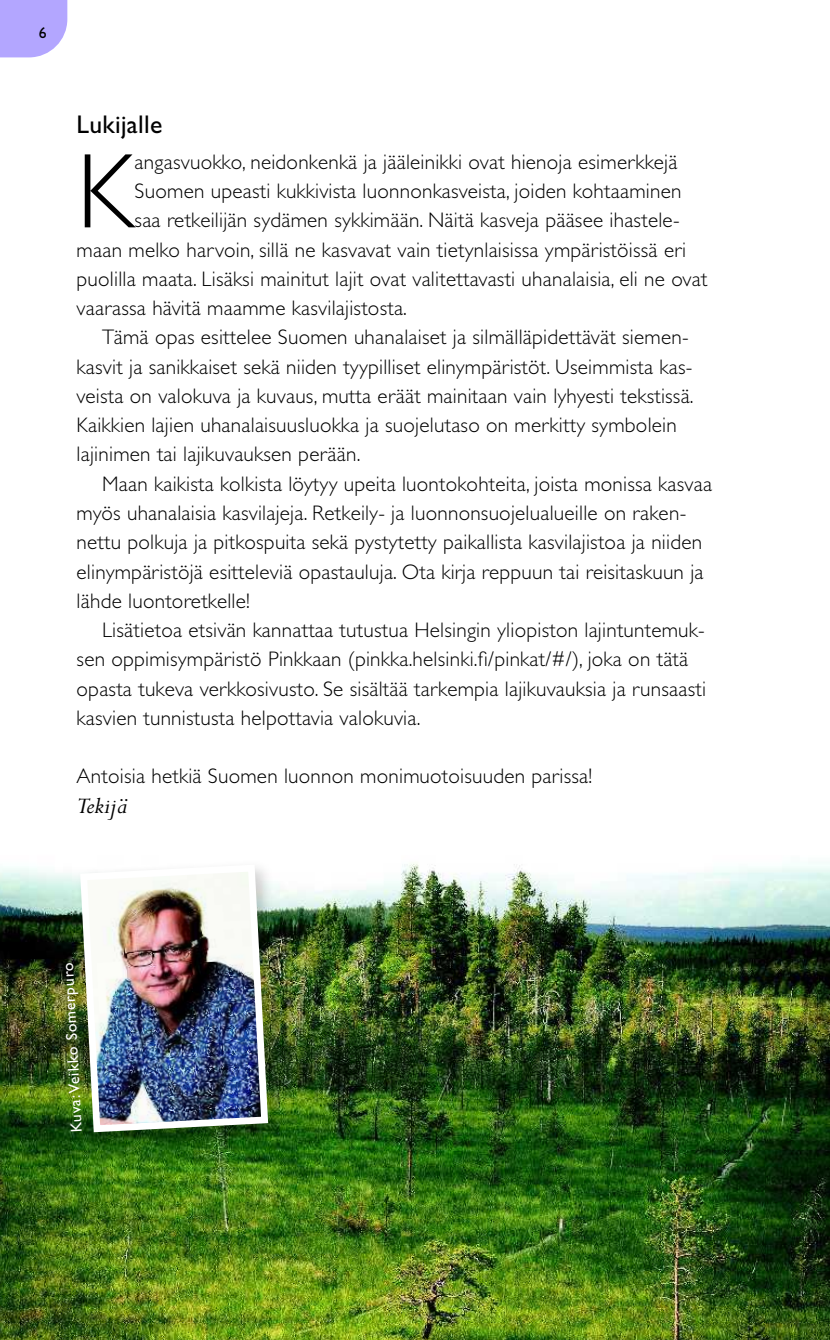
<style>
.page{position:relative;width:830px;height:1340px;background:#fff}
.page>*{position:absolute;margin:0;border:0;box-sizing:border-box;transform-origin:0 0}
.t1{font:300 106.88px "Gill Sans Std";color:#000}
.t2{font:25.65px "Gill Sans Std";letter-spacing:.01em;color:#000}
.t3{font:italic 25.65px "Perpetua Std";letter-spacing:.01em;color:#000}
.t4{font:300 21.15px "Gill Sans Std";letter-spacing:.01em;color:#000}
.t5{font:15.75px "Gill Sans Std";color:#fff}
.t6{font:15.75px "Gill Sans Std";color:#000}
</style>
<div class="page">
<img style="left:0;top:862px;width:829px;height:477px">
<div style="left:74px;top:858px;width:212px;height:292px;background:#000;opacity:.2"></div>
<img style="left:77px;top:861px;width:194px;height:274px">
<svg style="left:0;top:0;width:67px;height:57px;background:#b8acff"></svg>
<p class="t6" style="left:39px;top:24px;width:9px">6</p>
<p class="t2" style="left:77px;top:109px;width:87px">Lukijalle</p>
<h1 class="t1" style="left:77px;top:131px;width:58px">K</h1>
<p class="t4" style="left:135px;top:150px;width:544px">angasvuokko, neidonkenkä ja jääleinikki ovat hienoja esimerkkejä</p>
<p class="t4" style="left:135px;top:179px;width:548px">Suomen upeasti kukkivista luonnonkasveista, joiden kohtaaminen</p>
<p class="t4" style="left:135px;top:208px;width:546px">saa retkeilijän sydämen sykkimään. Näitä kasveja pääsee ihastele-</p>
<p class="t4" style="left:77px;top:238px;width:610px">maan melko harvoin, sillä ne kasvavat vain tietynlaisissa ympäristöissä eri</p>
<p class="t4" style="left:77px;top:267px;width:632px">puolilla maata. Lisäksi mainitut lajit ovat valitettavasti uhanalaisia, eli ne ovat</p>
<p class="t4" style="left:77px;top:296px;width:329px">vaarassa hävitä maamme kasvilajistosta.</p>
<p class="t4" style="left:102px;top:325px;width:588px">Tämä opas esittelee Suomen uhanalaiset ja silmälläpidettävät siemen-</p>
<p class="t4" style="left:77px;top:355px;width:617px">kasvit ja sanikkaiset sekä niiden tyypilliset elinympäristöt. Useimmista kas-</p>
<p class="t4" style="left:77px;top:384px;width:616px">veista on valokuva ja kuvaus, mutta eräät mainitaan vain lyhyesti tekstissä.</p>
<p class="t4" style="left:77px;top:413px;width:601px">Kaikkien lajien uhanalaisuusluokka ja suojelutaso on merkitty symbolein</p>
<p class="t4" style="left:77px;top:442px;width:283px">lajinimen tai lajikuvauksen perään.</p>
<p class="t4" style="left:102px;top:472px;width:611px">Maan kaikista kolkista löytyy upeita luontokohteita, joista monissa kasvaa</p>
<p class="t4" style="left:77px;top:501px;width:611px">myös uhanalaisia kasvilajeja. Retkeily- ja luonnonsuojelualueille on raken-</p>
<p class="t4" style="left:77px;top:530px;width:626px">nettu polkuja ja pitkospuita sekä pystytetty paikallista kasvilajistoa ja niiden</p>
<p class="t4" style="left:77px;top:559px;width:628px">elinympäristöjä esitteleviä opastauluja. Ota kirja reppuun tai reisitaskuun ja</p>
<p class="t4" style="left:77px;top:589px;width:175px">lähde luontoretkelle!</p>
<p class="t4" style="left:102px;top:618px;width:603px">Lisätietoa etsivän kannattaa tutustua Helsingin yliopiston lajintuntemuk-</p>
<p class="t4" style="left:77px;top:647px;width:613px">sen oppimisympäristö Pinkkaan (pinkka.helsinki.fi/pinkat/#/), joka on tätä</p>
<p class="t4" style="left:77px;top:676px;width:630px">opasta tukeva verkkosivusto. Se sisältää tarkempia lajikuvauksia ja runsaasti</p>
<p class="t4" style="left:77px;top:706px;width:343px">kasvien tunnistusta helpottavia valokuvia.</p>
<p class="t4" style="left:77px;top:764px;width:517px">Antoisia hetkiä Suomen luonnon monimuotoisuuden parissa!</p>
<p class="t3" style="left:77px;top:792px;width:52px">Tekijä</p>
<p class="t5" style="left:68px;top:1133px;width:172px;rotate:-93deg">Kuva: Veikko Somerpuro</p>
</div>
